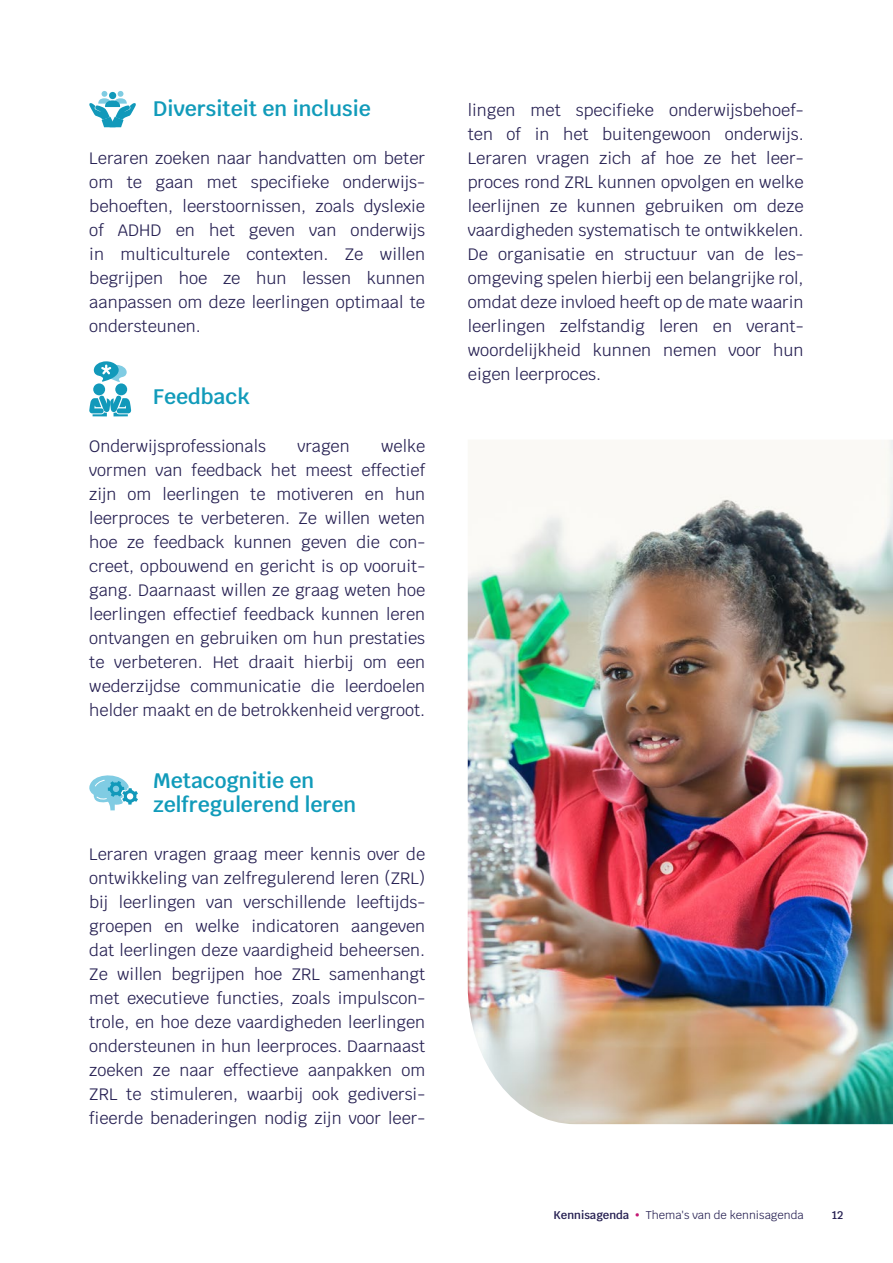
<style>
.page{position:relative;width:893px;height:1263px;background:#fff}
.page>*{position:absolute;margin:0;border:0;box-sizing:border-box;transform-origin:0 0}
.t1{font:600 21px/24px "Krub";color:#119bba}
.t2{font:16.5px/24px "Krub";color:#262052}
.t3{font:11.25px "Krub";color:#262052}
.t4{font:600 11.25px "Krub";color:#262052}
.s1{font-weight:600}
.s2{color:#c41873}
</style>
<div class="page">
<svg style="left:89px;top:91px;width:47px;height:36px"></svg>
<div style="left:93px;top:383px;width:12px;height:12px;background:#1299ba;border-radius:50%"></div>
<div style="left:115px;top:383px;width:12px;height:12px;background:#1299ba;border-radius:50%"></div>
<svg style="left:89px;top:395px;width:42px;height:21px"></svg>
<svg style="left:94px;top:361px;width:33px;height:21px"></svg>
<svg style="left:89px;top:775px;width:49px;height:35px"></svg>
<img style="left:468px;top:440px;width:425px;height:684px">
<p class="t1" style="left:153px;top:97px;width:219px">Diversiteit en inclusie</p>
<p class="t2" style="left:89px;top:146px;width:337px">Leraren zoeken naar handvatten om beter om te gaan met specifieke onderwijs&shy;behoeften, leerstoornissen, zoals dyslexie of ADHD en het geven van onderwijs in multiculturele contexten. Ze willen begrijpen hoe ze hun lessen kunnen aanpassen om deze leerlingen optimaal te ondersteunen.</p>
<p class="t1" style="left:153px;top:385px;width:98px">Feedback</p>
<p class="t2" style="left:89px;top:434px;width:178px">Onderwijsprofessionals</p>
<p class="t2" style="left:297px;top:434px;width:54px">vragen</p>
<p class="t2" style="left:89px;top:434px;width:337px;text-align:justify;text-indent:292px">welke vormen van feedback het meest effectief zijn om leerlingen te motiveren en hun leerproces te verbeteren. Ze willen weten hoe ze feedback kunnen geven die con&shy;creet, opbouwend en gericht is op vooruit&shy;gang. Daarnaast willen ze graag weten hoe leerlingen effectief feedback kunnen leren ontvangen en gebruiken om hun prestaties te verbeteren. Het draait hierbij om een wederzijdse communicatie die leerdoelen helder maakt en de betrokkenheid vergroot.</p>
<p class="t1" style="left:153px;top:769px;width:205px">Metacognitie en zelfregulerend leren</p>
<p class="t2" style="left:89px;top:842px;width:337px;text-align:justify">Leraren vragen graag meer kennis over de ontwikkeling van zelfregulerend leren (ZRL) bij leerlingen van verschillende leeftijds&shy;groepen en welke indicatoren aangeven dat leerlingen deze vaardigheid beheersen.<br>Ze willen begrijpen hoe ZRL samenhangt met executieve functies, zoals impulscon&shy;trole, en hoe deze vaardigheden leerlingen ondersteunen in hun leerproces. Daarnaast zoeken ze naar effectieve aanpakken om ZRL te stimuleren, waarbij ook gediversi&shy;fieerde benaderingen nodig zijn voor leer-</p>
<p class="t2" style="left:468px;top:98px;width:337px">lingen met specifieke onderwijsbehoef&shy;ten of in het buitengewoon onderwijs.<br>Leraren vragen zich af hoe ze het leer&shy;proces rond ZRL kunnen opvolgen en welke leerlijnen ze kunnen gebruiken om deze vaardigheden systematisch te ontwikkelen.<br>De organisatie en structuur van de les&shy;omgeving spelen hierbij een belangrijke rol, omdat deze invloed heeft op de mate waarin leerlingen zelfstandig leren en verant&shy;woordelijkheid kunnen nemen voor hun eigen leerproces.</p>
<p class="t3" style="left:554px;top:1205px;width:252px"><span class="s1">Kennisagenda</span> <span class="s2">•</span> Thema's van de kennisagenda</p>
<p class="t4" style="left:832px;top:1208px;width:13px">12</p>
</div>
